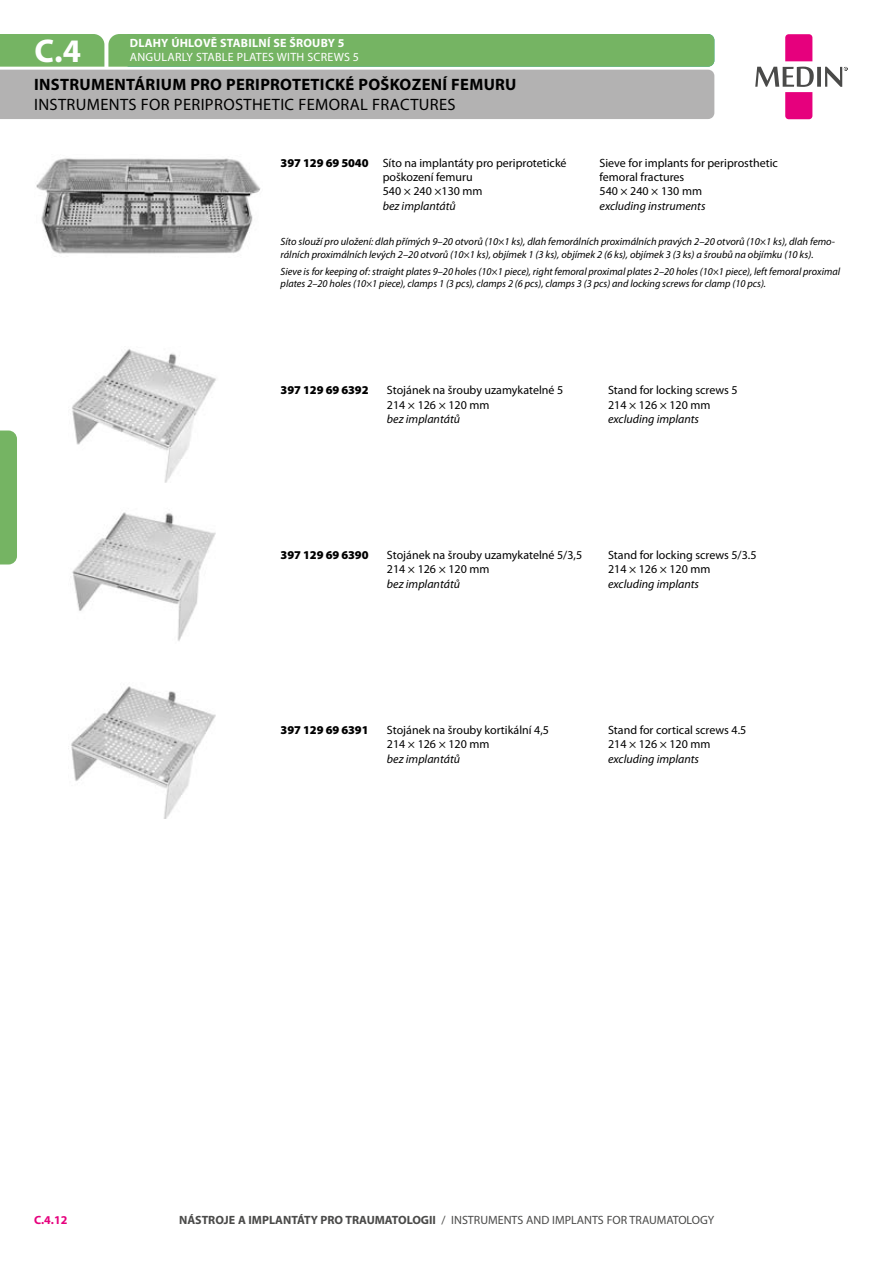
<style>
.page{position:relative;width:893px;height:1263px;background:#fff}
.page>*{position:absolute;margin:0;border:0;box-sizing:border-box;transform-origin:0 0}
.t1{font:700 33px "Myriad Pro";color:#fff}
.t2{font:700 16.5px "Myriad Pro";letter-spacing:.02em;color:#000}
.t3{font:16.5px "Myriad Pro";letter-spacing:.02em;color:#000}
.t4{font:12px "Myriad Pro";color:#000}
.t5{font:italic 12px "Myriad Pro";color:#000}
.t6{font:12px "Myriad Pro";color:#4a4a49}
.t7{font:900 12px "Myriad Pro";letter-spacing:-.01em;color:#000}
.t8{font:12px "Myriad Pro";letter-spacing:.02em;color:#fff}
.t9{font:700 12px "Myriad Pro";letter-spacing:.02em;color:#fff}
.t10{font:700 12px "Myriad Pro";color:#e6007d}
.t11{font:italic 10.5px/12.6px "Myriad Pro";color:#000}
.s1{font-weight:900}
.s2{font-weight:700}
</style>
<div class="page">
<svg style="left:0;top:34px;width:714px;height:85px;background:#9db596"></svg>
<svg style="left:785px;top:34px;width:27px;height:27px"></svg>
<svg style="left:755px;top:67px;width:93px;height:52px"></svg>
<img style="left:36px;top:158px;width:225px;height:96px">
<img style="left:72px;top:349px;width:144px;height:134px">
<img style="left:72px;top:512px;width:144px;height:129px">
<img style="left:71px;top:686px;width:145px;height:133px">
<div style="left:0;top:430px;width:17px;height:134px;background:#75b463"></div>
<p class="t9" style="left:130px;top:35px;width:216px">DLAHY ÚHLOVĚ STABILNÍ SE ŠROUBY 5</p>
<p class="t8" style="left:130px;top:50px;width:231px">ANGULARLY STABLE PLATES WITH SCREWS 5</p>
<h2 class="t2" style="left:34px;top:74px;width:484px">INSTRUMENTÁRIUM PRO PERIPROTETICKÉ POŠKOZENÍ FEMURU</h2>
<h2 class="t3" style="left:34px;top:94px;width:423px">INSTRUMENTS FOR PERIPROSTHETIC FEMORAL FRACTURES</h2>
<h1 class="t1" style="left:34px;top:29px;width:48px">C.4</h1>
<p class="t4" style="left:281px;top:155px;width:287px"><span class="s1">397 129 69 5040</span> Síto na implantáty pro periprotetické</p>
<p class="t4" style="left:600px;top:155px;width:180px">Sieve for implants for periprosthetic</p>
<p class="t4" style="left:383px;top:170px;width:91px">poškození femuru</p>
<p class="t4" style="left:600px;top:170px;width:86px">femoral fractures</p>
<p class="t4" style="left:383px;top:184px;width:101px">540 × 240 ×130 mm</p>
<p class="t4" style="left:600px;top:184px;width:104px">540 × 240 × 130 mm</p>
<p class="t5" style="left:383px;top:198px;width:75px">bez implantátů</p>
<p class="t5" style="left:600px;top:198px;width:107px">excluding instruments</p>
<p class="t11" style="left:281px;top:235px;width:556px">Síto slouží pro uložení: dlah přímých 9–20 otvorů (10×1 ks), dlah femorálních proximálních pravých 2–20 otvorů (10×1 ks), dlah femo&shy;rálních proximálních levých 2–20 otvorů (10×1 ks), objímek 1 (3 ks), objímek 2 (6 ks), objímek 3 (3 ks) a šroubů na objímku (10 ks).</p>
<p class="t11" style="left:281px;top:265px;width:561px">Sieve is for keeping of: straight plates 9–20 holes (10×1 piece), right femoral proximal plates 2–20 holes (10×1 piece), left femoral proximal plates 2–20 holes (10×1 piece), clamps 1 (3 pcs), clamps 2 (6 pcs), clamps 3 (3 pcs) and locking screws for clamp (10 pcs).</p>
<p class="t7" style="left:281px;top:383px;width:89px">397 129 69 6392</p>
<p class="t4" style="left:387px;top:383px;width:178px">Stojánek na šrouby uzamykatelné 5</p>
<p class="t4" style="left:608px;top:383px;width:131px">Stand for locking screws 5</p>
<p class="t4" style="left:387px;top:397px;width:104px">214 × 126 × 120 mm</p>
<p class="t4" style="left:608px;top:397px;width:104px">214 × 126 × 120 mm</p>
<p class="t5" style="left:387px;top:412px;width:75px">bez implantátů</p>
<p class="t5" style="left:608px;top:412px;width:92px">excluding implants</p>
<p class="t7" style="left:281px;top:548px;width:89px">397 129 69 6390</p>
<p class="t4" style="left:387px;top:547px;width:197px">Stojánek na šrouby uzamykatelné 5/3,5</p>
<p class="t4" style="left:608px;top:547px;width:150px">Stand for locking screws 5/3.5</p>
<p class="t4" style="left:387px;top:562px;width:104px">214 × 126 × 120 mm</p>
<p class="t4" style="left:608px;top:562px;width:104px">214 × 126 × 120 mm</p>
<p class="t5" style="left:387px;top:576px;width:75px">bez implantátů</p>
<p class="t5" style="left:608px;top:576px;width:92px">excluding implants</p>
<p class="t7" style="left:281px;top:723px;width:89px">397 129 69 6391</p>
<p class="t4" style="left:387px;top:722px;width:164px">Stojánek na šrouby kortikální 4,5</p>
<p class="t4" style="left:608px;top:722px;width:140px">Stand for cortical screws 4.5</p>
<p class="t4" style="left:387px;top:737px;width:104px">214 × 126 × 120 mm</p>
<p class="t4" style="left:608px;top:737px;width:104px">214 × 126 × 120 mm</p>
<p class="t5" style="left:387px;top:751px;width:75px">bez implantátů</p>
<p class="t5" style="left:608px;top:751px;width:92px">excluding implants</p>
<p class="t10" style="left:34px;top:1212px;width:35px">C.4.12</p>
<p class="t6" style="left:179px;top:1213px;width:537px"><span class="s2">NÁSTROJE A IMPLANTÁTY PRO TRAUMATOLOGII</span> / INSTRUMENTS AND IMPLANTS FOR TRAUMATOLOGY</p>
</div>
